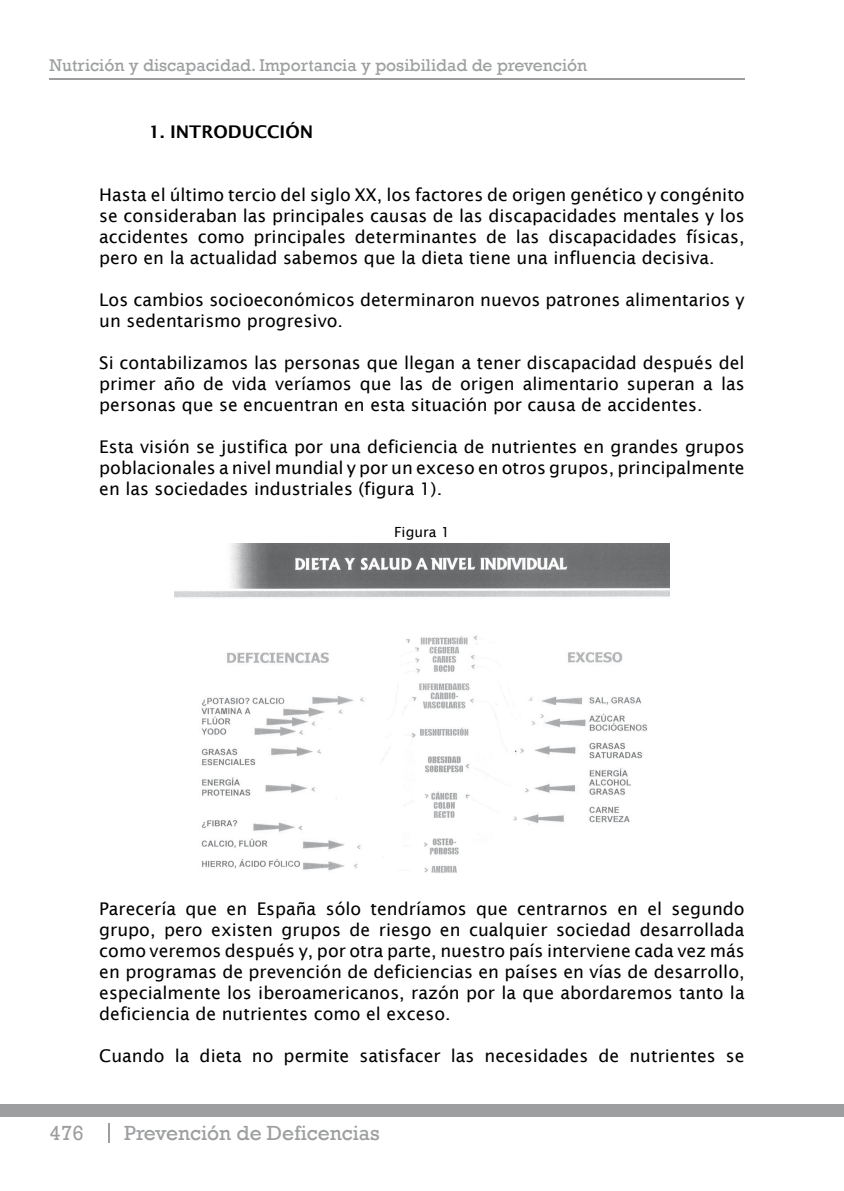
<style>
.page{position:relative;width:844px;height:1191px;background:#fff}
.page>*{position:absolute;margin:0;border:0;box-sizing:border-box;transform-origin:0 0}
.t1{font:21px "Rockwell";color:#9c9e9f}
.Sangría_de_t__indepe{font:17.5px/21px "Lucida Sans";color:#000;text-align:justify}
.t2{font:17.5px "Rockwell";color:#9c9e9f}
.Título_1{font:600 17.5px "Lucida Sans";color:#000}
.t3{font:14px "Lucida Sans";color:#000}
</style>
<div class="page">
<div style="left:0;top:1104px;width:843px;height:12px;background:#9c9e9f"></div>
<hr style="left:50px;top:78px;width:694px;height:1px;background:#9c9e9f">
<svg style="left:109px;top:1123px;width:1px;height:20px"></svg>
<svg style="left:843px;top:1104px;width:1px;height:12px"></svg>
<img style="left:174px;top:544px;width:495px;height:329px">
<p class="t2" style="left:50px;top:55px;width:539px">Nutrición y discapacidad. Importancia y posibilidad de prevención</p>
<p class="Título_1" style="left:149px;top:121px;width:166px">1. INTRODUCCIÓN</p>
<p class="Sangría_de_t__indepe" style="left:99px;top:184px;width:646px">Hasta el último tercio del siglo XX, los factores de origen genético y congénito se consideraban las principales causas de las discapacidades mentales y los accidentes como principales determinantes de las discapacidades físicas, pero en la actualidad sabemos que la dieta tiene una influencia decisiva.</p>
<p class="Sangría_de_t__indepe" style="left:99px;top:289px;width:646px">Los cambios socioeconómicos determinaron nuevos patrones alimentarios y un sedentarismo progresivo.</p>
<p class="Sangría_de_t__indepe" style="left:99px;top:352px;width:646px">Si contabilizamos las personas que llegan a tener discapacidad después del primer año de vida veríamos que las de origen alimentario superan a las personas que se encuentran en esta situación por causa de accidentes.</p>
<p class="Sangría_de_t__indepe" style="left:99px;top:436px;width:646px">Esta visión se justifica por una deficiencia de nutrientes en grandes grupos poblacionales a nivel mundial y por un exceso en otros grupos, principalmente en las sociedades industriales (figura 1).</p>
<p class="t3" style="left:394px;top:524px;width:57px">Figura 1</p>
<p class="Sangría_de_t__indepe" style="left:99px;top:898px;width:646px">Parecería que en España sólo tendríamos que centrarnos en el segundo grupo, pero existen grupos de riesgo en cualquier sociedad desarrollada como veremos después y, por otra parte, nuestro país interviene cada vez más en programas de prevención de deficiencias en países en vías de desarrollo, especialmente los iberoamericanos, razón por la que abordaremos tanto la deficiencia de nutrientes como el exceso.</p>
<p class="Sangría_de_t__indepe" style="left:99px;top:1045px;width:646px">Cuando la dieta no permite satisfacer las necesidades de nutrientes se</p>
<p class="t1" style="left:50px;top:1120px;width:36px">476</p>
<p class="t1" style="left:124px;top:1120px;width:257px">Prevención de Deficencias</p>
</div>
